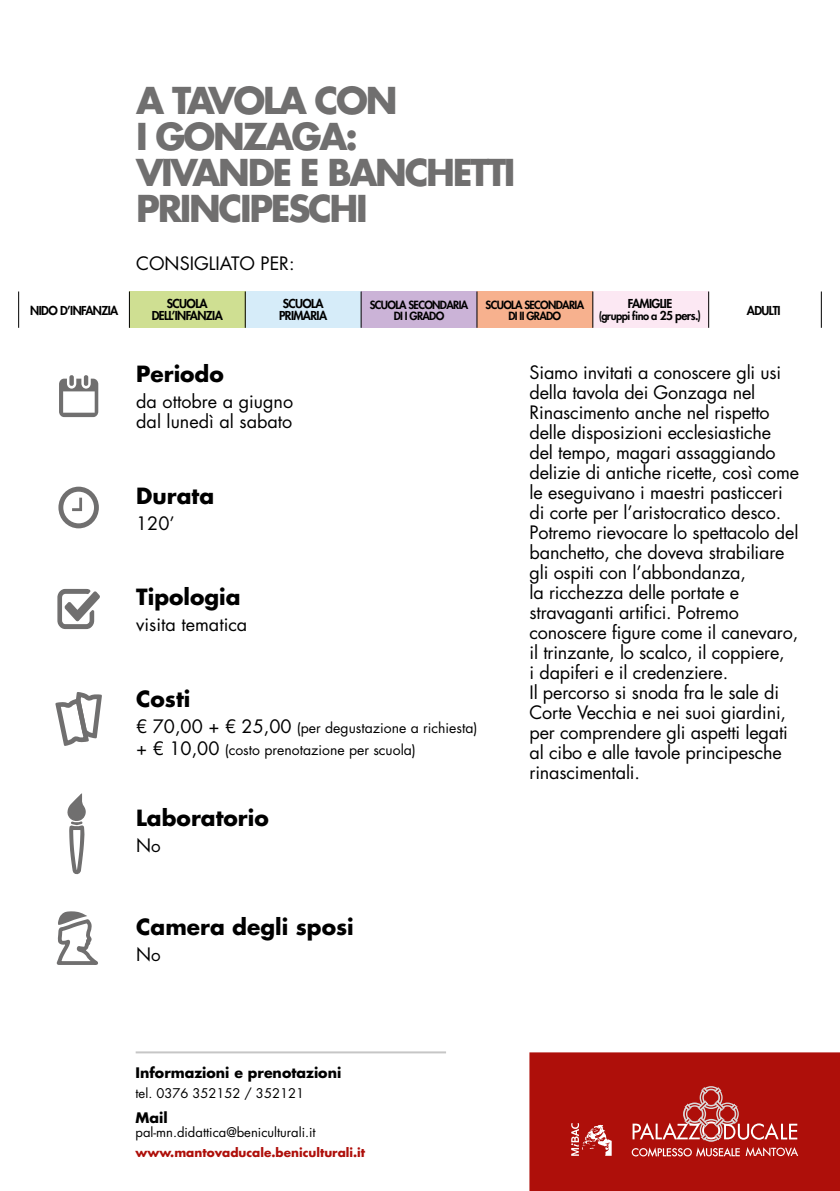
<style>
.page{position:relative;width:840px;height:1191px;background:#fff}
.page>*{position:absolute;margin:0;border:0;box-sizing:border-box;transform-origin:0 0}
.t1{font:700 36px/36px "Futura Std";letter-spacing:-.065em;color:#706f6f}
.t2{font:700 21.8px "Futura Std";color:#000}
.t3{font:18px/20px "Futura";letter-spacing:-.01em;color:#000}
.t4{font:18px/20px "Futura Std";color:#000}
.t5{font:700 14.2px "Futura Std";color:#000}
.t6{font:14px/22px "Futura Std";color:#000}
.t7{font:13px "Futura Std";color:#000}
.t8{font:800 12px/12px "Futura";letter-spacing:-.05em;color:#000;text-align:center}
.t9{font:700 12px "Futura";color:#ae0f0a}
.t10{font:800 11px/11.4px "Futura";letter-spacing:-.06em;color:#000;text-align:center}
.s1{font-size:12px}
.s2{font-size:18px}
.s3{font-size:17px}
</style>
<div class="page">
<div style="left:529px;top:1052px;width:310px;height:139px;background:#ae0f0a"></div>
<svg style="left:745px;top:1147px;width:52px;height:9px"></svg>
<svg style="left:631px;top:1147px;width:108px;height:9px"></svg>
<svg style="left:632px;top:1086px;width:164px;height:55px"></svg>
<svg style="left:571px;top:1123px;width:40px;height:32px"></svg>
<hr style="left:136px;top:1051px;width:310px;height:2px;background:#c6c6c6">
<div style="left:69px;top:375px;width:5px;height:11px;background:#706f6f;border-radius:2px"></div>
<svg style="left:59px;top:378px;width:39px;height:39px"></svg>
<svg style="left:58px;top:486px;width:41px;height:42px"></svg>
<svg style="left:55px;top:692px;width:47px;height:54px"></svg>
<svg style="left:57px;top:588px;width:43px;height:42px"></svg>
<svg style="left:56px;top:911px;width:42px;height:54px"></svg>
<svg style="left:67px;top:793px;width:19px;height:82px"></svg>
<div style="left:361px;top:291px;width:116px;height:37px;background:#cbb3d7"></div>
<div style="left:477px;top:291px;width:115px;height:37px;background:#f7b18e"></div>
<div style="left:592px;top:291px;width:116px;height:37px;background:#fce8f3"></div>
<div style="left:245px;top:291px;width:116px;height:37px;background:#d6ecf9"></div>
<div style="left:129px;top:291px;width:116px;height:37px;background:#cfdf92"></div>
<hr style="left:245px;top:291px;width:1px;height:37px;background:#000">
<hr style="left:820px;top:291px;width:1px;height:37px;background:#000">
<hr style="left:129px;top:291px;width:1px;height:37px;background:#000">
<hr style="left:18px;top:291px;width:1px;height:37px;background:#000">
<hr style="left:360px;top:291px;width:1px;height:37px;background:#000">
<hr style="left:476px;top:291px;width:1px;height:37px;background:#000">
<hr style="left:592px;top:291px;width:1px;height:37px;background:#000">
<hr style="left:708px;top:291px;width:1px;height:37px;background:#000">
<h1 class="t1" style="left:136px;top:82px;width:381px">A TAVOLA CON<br>I GONZAGA:<br>VIVANDE E BANCHETTI<br>PRINCIPESCHI</h1>
<p class="t3" style="left:136px;top:253px;width:160px">CONSIGLIATO PER:</p>
<p class="t8" style="left:30px;top:304px;width:89px">NIDO D’INFANZIA</p>
<p class="t8" style="left:152px;top:298px;width:72px">SCUOLA<br>DELL’INFANZIA</p>
<p class="t8" style="left:279px;top:298px;width:49px;text-align:left">SCUOLA<br>PRIMARIA</p>
<p class="t10" style="left:369px;top:299px;width:100px">SCUOLA SECONDARIA<br>DI I GRADO</p>
<p class="t10" style="left:485px;top:299px;width:100px">SCUOLA SECONDARIA<br>DI II GRADO</p>
<p class="t8" style="left:746px;top:304px;width:35px">ADULTI</p>
<p class="t8" style="left:627px;top:298px;width:46px">FAMIGLIE</p>
<p class="t10" style="left:598px;top:310px;width:104px">(gruppi fino a <span class="s1">25 pers.)</span></p>
<p class="t2" style="left:136px;top:360px;width:89px">Periodo</p>
<p class="t4" style="left:136px;top:392px;width:158px">da ottobre a giugno dal lunedì al sabato</p>
<p class="t2" style="left:136px;top:481px;width:79px">Durata</p>
<p class="t4" style="left:136px;top:513px;width:40px">120’</p>
<p class="t2" style="left:136px;top:582px;width:106px">Tipologia</p>
<p class="t4" style="left:136px;top:615px;width:113px">visita tematica</p>
<p class="t2" style="left:136px;top:684px;width:56px">Costi</p>
<p class="t6" style="left:136px;top:716px;width:343px"><span class="s2">€ 70,00 + € 25,00</span> (per degustazione a richiesta) <span class="s2">+ € 10,00</span> (costo prenotazione per scuola)</p>
<p class="t2" style="left:136px;top:803px;width:134px">Laboratorio</p>
<p class="t4" style="left:136px;top:836px;width:26px">N<span class="s3">o</span></p>
<p class="t2" style="left:136px;top:912px;width:219px">Camera degli sposi</p>
<p class="t4" style="left:136px;top:944px;width:26px">N<span class="s3">o</span></p>
<p class="t5" style="left:135px;top:1063px;width:207px">Informazioni e prenotazioni</p>
<p class="t7" style="left:135px;top:1085px;width:170px">tel. 0376 352152 / 352121</p>
<p class="t5" style="left:135px;top:1107px;width:34px">Mail</p>
<p class="t7" style="left:135px;top:1123px;width:181px">pal-mn.didattica@beniculturali.it</p>
<p class="t9" style="left:135px;top:1144px;width:231px">www.mantovaducale.beniculturali.it</p>
<p class="t3" style="left:529px;top:362px;width:271px">Siamo invitati a conoscere gli usi della tavola dei Gonzaga nel<br>Rinascimento anche nel rispetto delle disposizioni ecclesiastiche del tempo, magari assaggiando delizie di antiche ricette, così come le eseguivano i maestri pasticceri di corte per l’aristocratico desco.<br>Potremo rievocare lo spettacolo del banchetto, che doveva strabiliare gli ospiti con l’abbondanza,<br>la ricchezza delle portate e stravaganti artifici. Potremo conoscere figure come il canevaro, il trinzante, lo scalco, il coppiere,<br>i dapiferi e il credenziere.<br>Il percorso si snoda fra le sale di<br>Corte Vecchia e nei suoi giardini, per comprendere gli aspetti legati al cibo e alle tavole principesche rinascimentali.</p>
</div>
